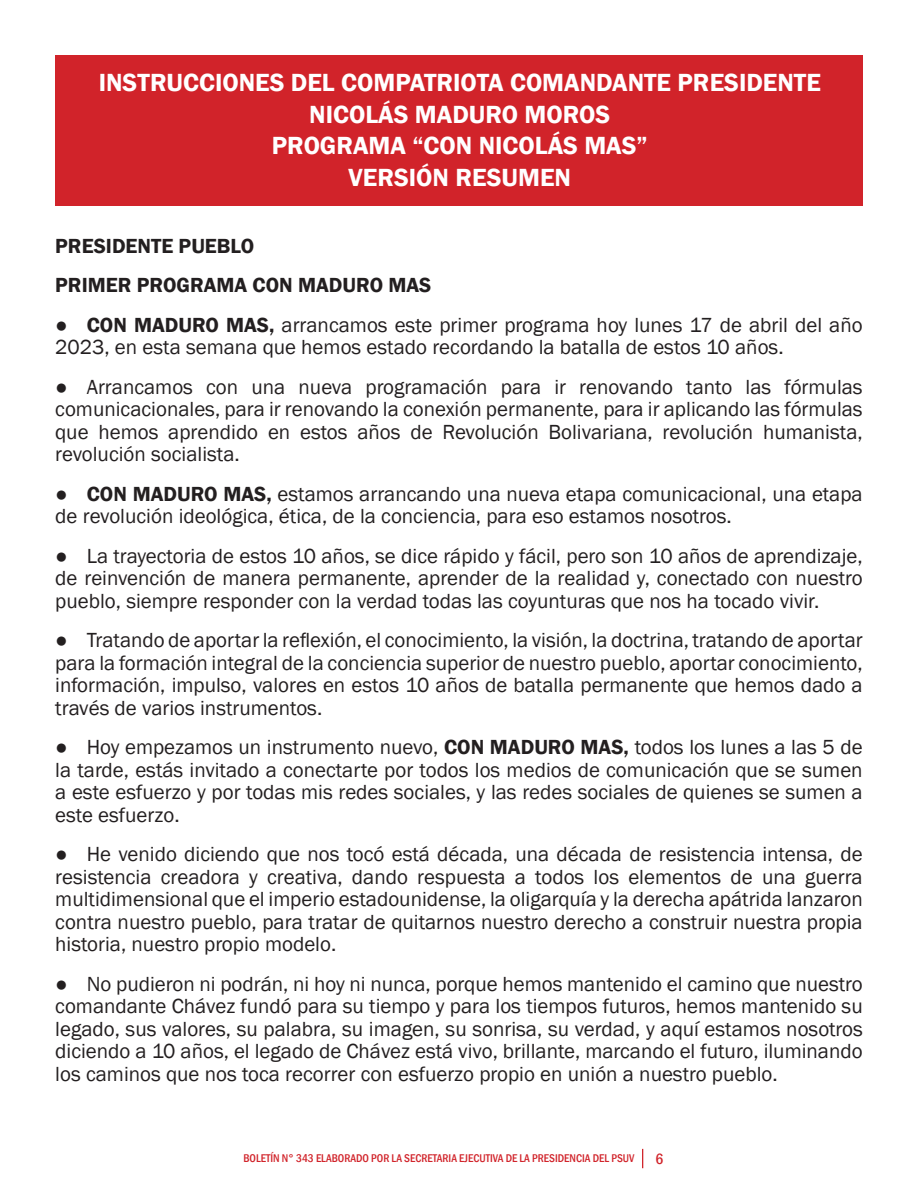
<style>
.page{position:relative;width:918px;height:1188px;background:#fff}
.page>*{position:absolute;margin:0;border:0;box-sizing:border-box;transform-origin:0 0}
.Estilo_de_párrafo_1{font:600 25.5px "Franklin Gothic";color:#fff}
.Estilo_de_párrafo_1-2{font:21px/22.5px "Franklin Gothic";color:#231f20;text-align:justify}
.Estilo_de_párrafo_1-3{font:600 21px "Franklin Gothic";color:#231f20}
.t1{font:500 condensed 15.3px "Franklin Gothic";color:#d1232a}
.t2{font:500 condensed 11.55px "Franklin Gothic";color:#d1232a}
.s1{font-weight:600}
</style>
<div class="page">
<svg style="left:642px;top:1149px;width:1px;height:19px"></svg>
<div style="left:55px;top:55px;width:808px;height:151px;background:#d1232a"></div>
<p class="Estilo_de_párrafo_1" style="left:99px;top:67px;width:724px">INSTRUCCIONES DEL COMPATRIOTA COMANDANTE PRESIDENTE</p>
<p class="Estilo_de_párrafo_1" style="left:309px;top:98px;width:303px">NICOLÁS MADURO MOROS</p>
<p class="Estilo_de_párrafo_1" style="left:272px;top:130px;width:377px">PROGRAMA “CON NICOLÁS MAS”</p>
<p class="Estilo_de_párrafo_1" style="left:349px;top:161px;width:224px">VERSIÓN RESUMEN</p>
<p class="Estilo_de_párrafo_1-3" style="left:55px;top:233px;width:201px">PRESIDENTE PUEBLO</p>
<p class="Estilo_de_párrafo_1-3" style="left:55px;top:272px;width:378px">PRIMER PROGRAMA CON MADURO MAS</p>
<p class="Estilo_de_párrafo_1-2" style="left:55px;top:314px;width:809px">● <span class="s1">CON MADURO MAS,</span> arrancamos este primer programa hoy lunes 17 de abril del año<br>2023, en esta semana que hemos estado recordando la batalla de estos 10 años.</p>
<p class="Estilo_de_párrafo_1-2" style="left:55px;top:376px;width:809px">● Arrancamos con una nueva programación para ir renovando tanto las fórmulas comunicacionales, para ir renovando la conexión permanente, para ir aplicando las fórmulas que hemos aprendido en estos años de Revolución Bolivariana, revolución humanista, revolución socialista.</p>
<p class="Estilo_de_párrafo_1-2" style="left:55px;top:483px;width:809px">● <span class="s1">CON MADURO MAS,</span> estamos arrancando una nueva etapa comunicacional, una etapa de revolución ideológica, ética, de la conciencia, para eso estamos nosotros.</p>
<p class="Estilo_de_párrafo_1-2" style="left:55px;top:545px;width:809px">● La trayectoria de estos 10 años, se dice rápido y fácil, pero son 10 años de aprendizaje, de reinvención de manera permanente, aprender de la realidad y, conectado con nuestro pueblo, siempre responder con la verdad todas las coyunturas que nos ha tocado vivir.</p>
<p class="Estilo_de_párrafo_1-2" style="left:55px;top:630px;width:809px">● Tratando de aportar la reflexión, el conocimiento, la visión, la doctrina, tratando de aportar para la formación integral de la conciencia superior de nuestro pueblo, aportar conocimiento, información, impulso, valores en estos 10 años de batalla permanente que hemos dado a través de varios instrumentos.</p>
<p class="Estilo_de_párrafo_1-2" style="left:55px;top:737px;width:809px">● Hoy empezamos un instrumento nuevo, <span class="s1">CON MADURO MAS,</span> todos los lunes a las 5 de la tarde, estás invitado a conectarte por todos los medios de comunicación que se sumen a este esfuerzo y por todas mis redes sociales, y las redes sociales de quienes se sumen a este esfuerzo.</p>
<p class="Estilo_de_párrafo_1-2" style="left:55px;top:844px;width:809px">● He venido diciendo que nos tocó está década, una década de resistencia intensa, de resistencia creadora y creativa, dando respuesta a todos los elementos de una guerra multidimensional que el imperio estadounidense, la oligarquía y la derecha apátrida lanzaron contra nuestro pueblo, para tratar de quitarnos nuestro derecho a construir nuestra propia historia, nuestro propio modelo.</p>
<p class="Estilo_de_párrafo_1-2" style="left:55px;top:973px;width:809px">● No pudieron ni podrán, ni hoy ni nunca, porque hemos mantenido el camino que nuestro comandante Chávez fundó para su tiempo y para los tiempos futuros, hemos mantenido su legado, sus valores, su palabra, su imagen, su sonrisa, su verdad, y aquí estamos nosotros diciendo a 10 años, el legado de Chávez está vivo, brillante, marcando el futuro, iluminando los caminos que nos toca recorrer con esfuerzo propio en unión a nuestro pueblo.</p>
<p class="t2" style="left:243px;top:1150px;width:393px">BOLETÍN N° 343 ELABORADO POR LA SECRETARIA EJECUTIVA DE LA PRESIDENCIA DEL PSUV</p>
<p class="t1" style="left:655px;top:1149px;width:9px">6</p>
</div>
